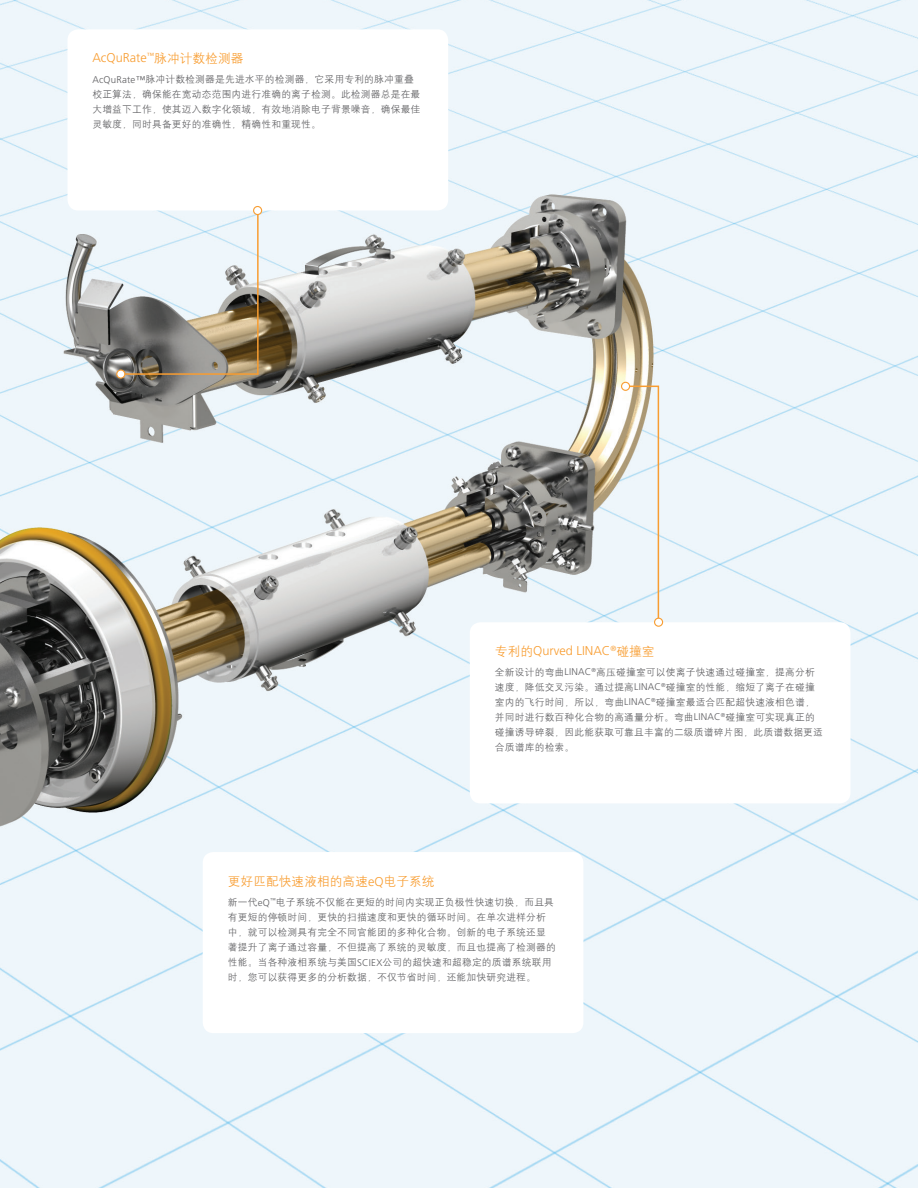
<style>
.page{position:relative;width:918px;height:1188px;background:#fff}
.page>*{position:absolute;margin:0;border:0;box-sizing:border-box;transform-origin:0 0}
.t1{font:300 12.75px "Frutiger LT Std";color:#f89d31}
.t2{font:12.75px "H Yg 2 gj";color:#f89d31}
.t3{font:9.75px/15px "H Yg 2 gj";letter-spacing:.02em;color:#5f5f62}
.s1{font-family:"H Yg 2 gj";font-weight:400}
.s2{font-family:"Frutiger LT Std";font-weight:300}
</style>
<div class="page">
<img style="left:0;top:0;width:917px;height:1188px">
<div style="left:68px;top:29px;width:380px;height:182px;background:#fff;border-radius:11px"></div>
<div style="left:470px;top:622px;width:380px;height:181px;background:#fff;border-radius:11px"></div>
<div style="left:203px;top:852px;width:380px;height:181px;background:#fff;border-radius:11px"></div>
<svg style="left:119px;top:210px;width:140px;height:166px;background:#bdbeba"></svg>
<div style="left:254px;top:207px;width:8px;height:8px;background:#fff;border-radius:50%"></div>
<div style="left:253px;top:206px;width:9px;height:9px;border:1px solid #f89d31;border-radius:50%"></div>
<div style="left:117px;top:370px;width:8px;height:8px;background:#fff;border-radius:50%"></div>
<div style="left:116px;top:369px;width:9px;height:10px;border:1px solid #f89d31;border-radius:50%"></div>
<svg style="left:624px;top:385px;width:36px;height:237px;background:#e8eae7"></svg>
<div style="left:622px;top:382px;width:8px;height:8px;background:#fff;border-radius:50%"></div>
<div style="left:621px;top:382px;width:9px;height:9px;border:1px solid #f89d31;border-radius:50%"></div>
<div style="left:655px;top:618px;width:8px;height:8px;background:#fff;border-radius:50%"></div>
<div style="left:654px;top:618px;width:9px;height:9px;border:1px solid #f89d31;border-radius:50%"></div>
<hr style="left:917px;top:0;width:1px;height:1188px;background:#004964">
<h1 class="t1" style="left:92px;top:51px;width:153px">AcQuRate<sup>™</sup><span class="s1">脉冲计数检测器</span></h1>
<p class="t3" style="left:92px;top:72px;width:329px"><span class="s2">AcQuRate™</span>脉冲计数检测器是先进水平的检测器，它采用专利的脉冲重叠校正算法，确保能在宽动态范围内进行准确的离子检测。此检测器总是在最大增益下工作，使其迈入数字化领域，有效地消除电子背景噪音，确保最佳灵敏度，同时具备更好的准确性，精确性和重现性。</p>
<h1 class="t1" style="left:495px;top:644px;width:161px"><span class="s1">专利的</span>Qurved LINAC<sup>®</sup><span class="s1">碰撞室</span></h1>
<p class="t3" style="left:495px;top:665px;width:329px">全新设计的弯曲<span class="s2">LINAC</span><sup>®</sup>高压碰撞室可以使离子快速通过碰撞室，提高分析速度，降低交叉污染。通过提高<span class="s2">LINAC</span><sup>®</sup>碰撞室的性能，缩短了离子在碰撞室内的飞行时间，所以，弯曲<span class="s2">LINAC</span><sup>®</sup>碰撞室最适合匹配超快速液相色谱，并同时进行数百种化合物的高通量分析。弯曲<span class="s2">LINAC</span><sup>®</sup>碰撞室可实现真正的碰撞诱导碎裂，因此能获取可靠且丰富的二级质谱碎片图，此质谱数据更适合质谱库的检索。</p>
<h1 class="t2" style="left:228px;top:875px;width:208px">更好匹配快速液相的高速<span class="s2">eQ</span>电子系统</h1>
<p class="t3" style="left:228px;top:895px;width:329px">新一代<span class="s2">eQ</span><sup>™</sup>电子系统不仅能在更短的时间内实现正负极性快速切换，而且具有更短的停顿时间，更快的扫描速度和更快的循环时间。在单次进样分析中，就可以检测具有完全不同官能团的多种化合物。创新的电子系统还显著提升了离子通过容量，不但提高了系统的灵敏度，而且也提高了检测器的性能。当各种液相系统与美国<span class="s2">SCIEX</span>公司的超快速和超稳定的质谱系统联用时，您可以获得更多的分析数据，不仅节省时间，还能加快研究进程。</p>
</div>
